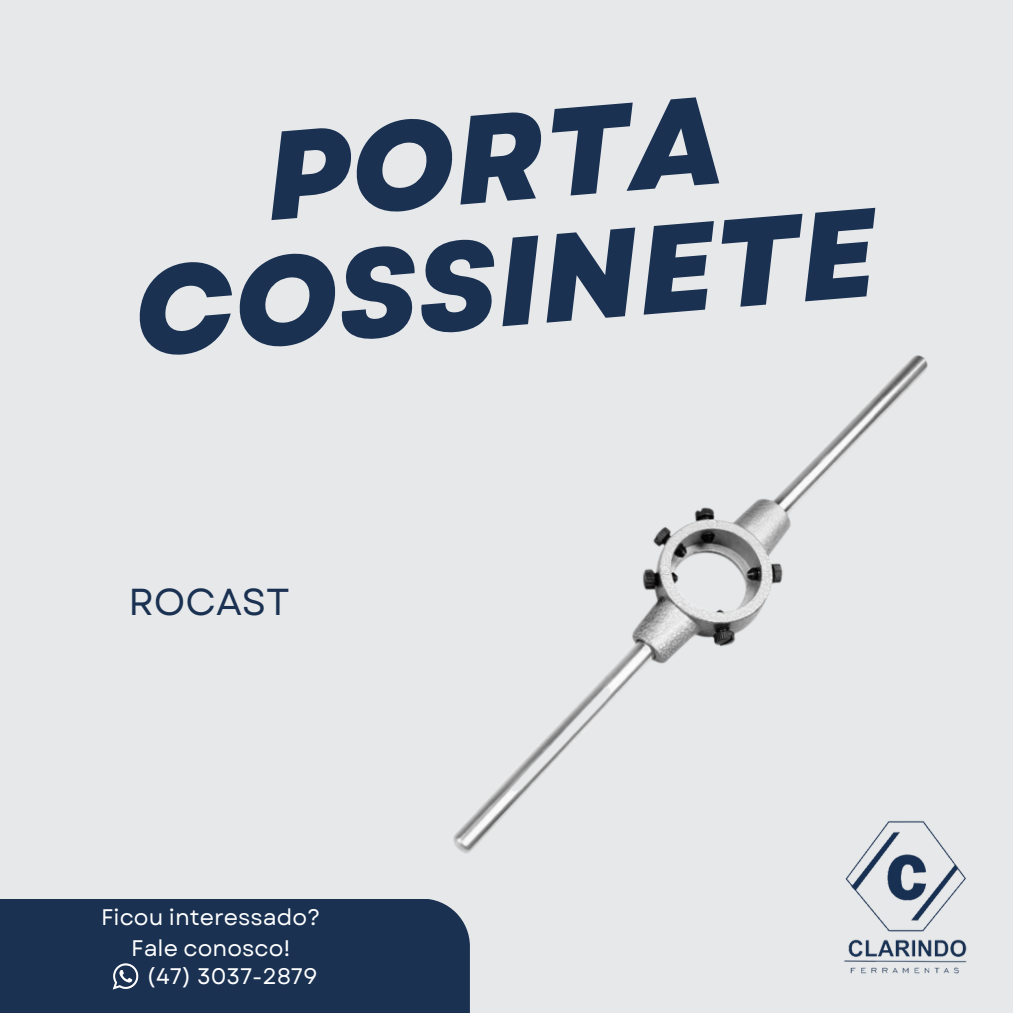
<style>
.page{position:relative;width:1013px;height:1013px;background:#fff}
.page>*{position:absolute;margin:0;border:0;box-sizing:border-box;transform-origin:0 0}
.t1{font:italic 800 125px/124.9px "Garet";color:#1a3152;text-align:center}
.t2{font:37.5px "Garet";color:#1a3152}
.t3{font:22.5px/31px "Garet";color:#fff;text-align:center}
</style>
<div class="page">
<div style="left:0;top:0;width:1012px;height:1012px;background:#e6e8ea"></div>
<div style="left:0;top:898px;width:470px;height:114px;background:#1a3152"></div>
<img style="left:112px;top:963px;width:27px;height:27px">
<img style="left:844px;top:846px;width:123px;height:128px">
<img style="left:453px;top:355px;width:489px;height:499px">
<h1 class="t1" style="left:117px;top:128px;width:745px;rotate:-5deg">PORTA<br>COSSINETE</h1>
<h2 class="t2" style="left:128px;top:575px;width:163px">ROCAST</h2>
<p class="t3" style="left:101px;top:901px;width:221px">Ficou interessado?<br>Fale conosco!</p>
<p class="t3" style="left:146px;top:960px;width:172px">(47) 3037-2879</p>
</div>
